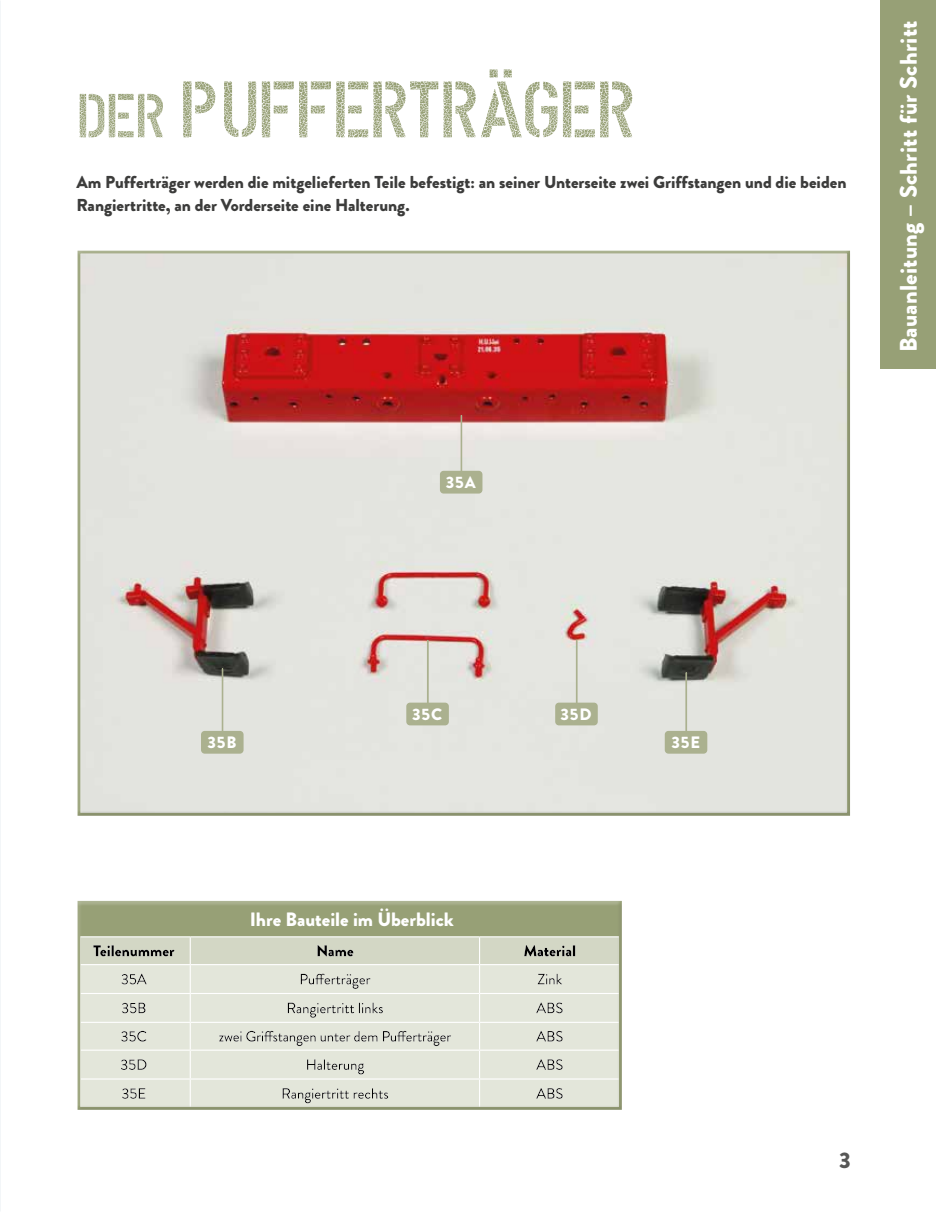
<style>
.page{position:relative;width:936px;height:1212px;background:#fff}
.page>*{position:absolute;margin:0;border:0;box-sizing:border-box;transform-origin:0 0}
.t1{font:79.8px "DIN Schablonierschrift Cracked";letter-spacing:-.035em;color:#97a076}
.t2{font:900 24px "Brandon Grotesque";letter-spacing:.01em;color:#fff}
.t3{font:900 22.5px "Brandon Grotesque";color:#575756}
.t4{font:900 19.35px "Brandon Grotesque";color:#fff}
.t5{font:900 17.25px/22.6px "Brandon Grotesque";color:#3c3c3b}
.t6{font:900 16.5px "Brandon Grotesque";letter-spacing:.055em;color:#fff}
.s1{font-size:61.95px}
</style>
<div class="page">
<div style="left:880px;top:0;width:55px;height:369px;background:#97a076"></div>
<div style="left:77px;top:250px;width:775px;height:566px;background:#3c3c3b;opacity:.15"></div>
<hr style="left:459px;top:416px;width:4px;height:69px;background:#fff;opacity:.19">
<hr style="left:460px;top:413px;width:4px;height:68px;background:#000;opacity:.3">
<div style="left:440px;top:471px;width:41px;height:22px;background:#abb18f;border-radius:3px"></div>
<div style="left:440px;top:471px;width:42px;height:22px;border:2px solid #abb18f;border-radius:3px"></div>
<div style="left:77px;top:900px;width:547px;height:210px;background:#3c3c3b;opacity:.15"></div>
<hr style="left:221px;top:668px;width:4px;height:72px;background:#000;opacity:.3">
<div style="left:202px;top:732px;width:41px;height:21px;background:#abb18f;border-radius:3px"></div>
<div style="left:201px;top:731px;width:42px;height:23px;border:2px solid #abb18f;border-radius:3px"></div>
<hr style="left:426px;top:639px;width:4px;height:72px;background:#000;opacity:.3">
<div style="left:407px;top:703px;width:41px;height:22px;background:#abb18f;border-radius:3px"></div>
<div style="left:406px;top:703px;width:43px;height:22px;border:2px solid #abb18f;border-radius:3px"></div>
<hr style="left:575px;top:639px;width:4px;height:72px;background:#000;opacity:.3">
<div style="left:556px;top:703px;width:41px;height:22px;background:#abb18f;border-radius:3px"></div>
<div style="left:555px;top:703px;width:42px;height:22px;border:2px solid #abb18f;border-radius:3px"></div>
<div style="left:684px;top:671px;width:5px;height:70px;background:#000;opacity:.3"></div>
<div style="left:665px;top:732px;width:41px;height:21px;background:#abb18f;border-radius:3px"></div>
<div style="left:664px;top:731px;width:43px;height:23px;border:2px solid #abb18f;border-radius:3px"></div>
<h1 class="t1" style="left:77px;top:35px;width:561px"><span class="s1">Der</span> PUFFERTRÄGER</h1>
<p class="t5" style="left:77px;top:171px;width:771px">Am Pufferträger werden die mitgelieferten Teile befestigt: an seiner Unterseite zwei Griffstangen und die beiden<br>Rangiertritte, an der Vorderseite eine Halterung.</p>
<p class="t6" style="left:446px;top:471px;width:31px">35A</p>
<h2 class="t2" style="left:891px;top:352px;width:333px;rotate:-90deg">Bauanleitung – Schritt für Schritt</h2>
<p class="t6" style="left:207px;top:731px;width:31px">35B</p>
<p class="t6" style="left:412px;top:702px;width:32px">35C</p>
<p class="t6" style="left:560px;top:702px;width:33px">35D</p>
<p class="t4" style="left:250px;top:906px;width:205px">Ihre Bauteile im Überblick</p>
<p class="t6" style="left:671px;top:731px;width:30px">35E</p>
<h3 class="t3" style="left:839px;top:1144px;width:13px">3</h3>
</div>
